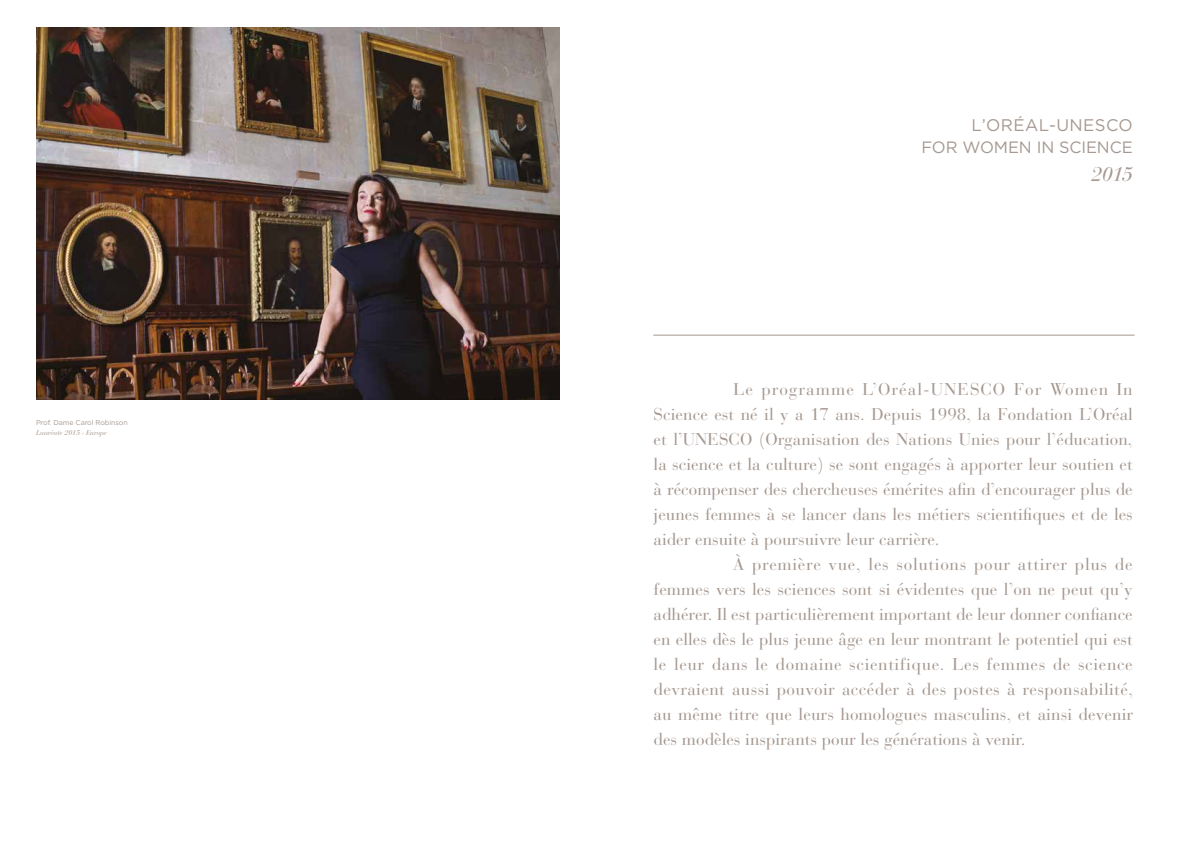
<style>
.page{position:relative;width:1191px;height:842px;background:#fff}
.page>*{position:absolute;margin:0;border:0;box-sizing:border-box;transform-origin:0 0}
.t1{font:italic 19.8px "Bauer Bodoni";color:#a59890}
.t2{font:17px "Bauer Bodoni";letter-spacing:.005em;color:#a59890}
.t3{font:17px "Bauer Bodoni";letter-spacing:.025em;color:#a59890}
.t4{font:17px "Bauer Bodoni";letter-spacing:.035em;color:#a59890}
.t5{font:17px "Bauer Bodoni";letter-spacing:.04em;color:#a59890}
.t6{font:17px "Bauer Bodoni";letter-spacing:.06em;color:#a59890}
.t7{font:16.8px "Gotham";letter-spacing:.025em;color:#a59890}
.t8{font:16.4px "Gotham";letter-spacing:-.005em;color:#a59890}
.t9{font:7px "Gotham";letter-spacing:-.01em;color:#a59890}
.t10{font:italic 7px "Bauer Bodoni";letter-spacing:-.01em;color:#a59890}
</style>
<div class="page">
<img style="left:36px;top:27px;width:523px;height:372px">
<hr style="left:653px;top:335px;width:481px;height:1px;background:#a59890">
<p class="t9" style="left:36px;top:418px;width:93px">Prof. Dame Carol Robinson</p>
<p class="t10" style="left:36px;top:428px;width:73px">Lauréate 2015 - Europe</p>
<p class="t7" style="left:971px;top:115px;width:163px">L’ORÉAL-UNESCO</p>
<p class="t8" style="left:921px;top:137px;width:213px">FOR WOMEN IN SCIENCE</p>
<p class="t1" style="left:1091px;top:162px;width:43px">2015</p>
<p class="t6" style="left:733px;top:379px;width:401px">Le programme L’Oréal-UNESCO For Women In</p>
<p class="t2" style="left:653px;top:404px;width:481px">Science est né il y a 17 ans. Depuis 1998, la Fondation L’Oréal</p>
<p class="t2" style="left:653px;top:429px;width:480px">et l’UNESCO (Organisation des Nations Unies pour l’éducation,</p>
<p class="t2" style="left:653px;top:454px;width:481px">la science et la culture) se sont engagés à apporter leur soutien et</p>
<p class="t2" style="left:653px;top:479px;width:481px">à récompenser des chercheuses émérites afin d’encourager plus de</p>
<p class="t2" style="left:653px;top:504px;width:481px">jeunes femmes à se lancer dans les métiers scientifiques et de les</p>
<p class="t2" style="left:653px;top:529px;width:287px">aider ensuite à poursuivre leur carrière.</p>
<p class="t5" style="left:733px;top:554px;width:401px">À première vue, les solutions pour attirer plus de</p>
<p class="t2" style="left:653px;top:579px;width:480px">femmes vers les sciences sont si évidentes que l’on ne peut qu’y</p>
<p class="t2" style="left:653px;top:604px;width:481px">adhérer. Il est particulièrement important de leur donner confiance</p>
<p class="t2" style="left:653px;top:629px;width:481px">en elles dès le plus jeune âge en leur montrant le potentiel qui est</p>
<p class="t4" style="left:653px;top:654px;width:481px">le leur dans le domaine scientifique. Les femmes de science</p>
<p class="t3" style="left:653px;top:679px;width:481px">devraient aussi pouvoir accéder à des postes à responsabilité,</p>
<p class="t2" style="left:653px;top:704px;width:481px">au même titre que leurs homologues masculins, et ainsi devenir</p>
<p class="t2" style="left:653px;top:729px;width:373px">des modèles inspirants pour les générations à venir.</p>
</div>
